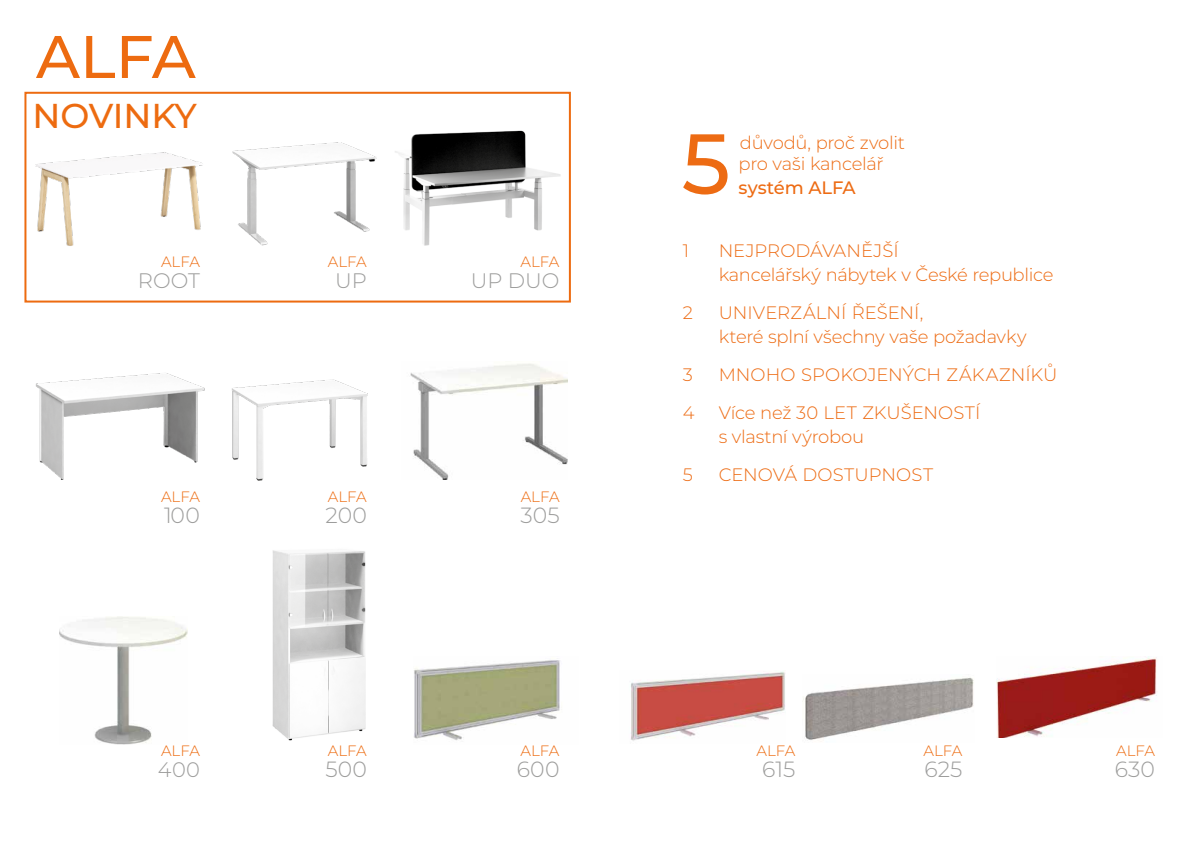
<style>
.page{position:relative;width:1191px;height:842px;background:#fff}
.page>*{position:absolute;margin:0;border:0;box-sizing:border-box;transform-origin:0 0}
.t1{font:500 85px "Montserrat";color:#ed6b13}
.t2{font:500 60px "Montserrat";color:#ed6b10}
.t3{font:500 34.5px "Montserrat";letter-spacing:-.01em;color:#ed6b10}
.t4{font:300 22px "Montserrat";color:#9d9d9c}
.t5{font:300 21px "Montserrat";color:#9d9d9c}
.t6{font:300 18px/24px "Montserrat";letter-spacing:-.01em;color:#ed6b13}
.t7{font:500 18px "Montserrat";letter-spacing:-.01em;color:#ed6b13}
.t8{font:300 15px "Montserrat";color:#ed6b10}
</style>
<div class="page">
<img style="left:273px;top:550px;width:92px;height:190px">
<img style="left:414px;top:660px;width:146px;height:81px">
<img style="left:630px;top:671px;width:155px;height:70px">
<img style="left:802px;top:677px;width:172px;height:63px">
<img style="left:36px;top:373px;width:169px;height:107px">
<img style="left:232px;top:379px;width:136px;height:101px">
<img style="left:410px;top:363px;width:157px;height:117px">
<img style="left:232px;top:142px;width:145px;height:104px">
<img style="left:395px;top:130px;width:166px;height:116px">
<img style="left:35px;top:152px;width:168px;height:94px">
<img style="left:60px;top:617px;width:128px;height:127px">
<img style="left:996px;top:657px;width:161px;height:80px">
<div style="left:24px;top:92px;width:547px;height:211px;border:2px solid #ed6b10"></div>
<h2 class="t2" style="left:36px;top:15px;width:161px">ALFA</h2>
<h3 class="t3" style="left:32px;top:91px;width:166px">NOVINKY</h3>
<h1 class="t1" style="left:681px;top:104px;width:50px">5</h1>
<p class="t6" style="left:738px;top:131px;width:168px;line-height:21.6px">důvodů, proč zvolit pro vaši kancelář</p>
<p class="t7" style="left:738px;top:175px;width:119px">systém ALFA</p>
<p class="t8" style="left:161px;top:251px;width:40px">ALFA</p>
<p class="t5" style="left:138px;top:266px;width:63px">ROOT</p>
<p class="t8" style="left:328px;top:251px;width:40px">ALFA</p>
<p class="t5" style="left:335px;top:266px;width:33px">UP</p>
<p class="t8" style="left:520px;top:251px;width:40px">ALFA</p>
<p class="t5" style="left:471px;top:266px;width:90px">UP DUO</p>
<p class="t6" style="left:682px;top:238px;width:8px">1</p>
<p class="t6" style="left:718px;top:238px;width:336px">NEJPRODÁVANĚJŠÍ<br>kancelářský nábytek v České republice</p>
<p class="t6" style="left:682px;top:300px;width:12px">2</p>
<p class="t6" style="left:718px;top:300px;width:309px">UNIVERZÁLNÍ ŘEŠENÍ,<br>které splní všechny vaše požadavky</p>
<p class="t6" style="left:682px;top:362px;width:12px">3</p>
<p class="t6" style="left:718px;top:362px;width:340px">MNOHO SPOKOJENÝCH ZÁKAZNÍKŮ</p>
<p class="t6" style="left:682px;top:400px;width:13px">4</p>
<p class="t6" style="left:718px;top:400px;width:263px">Více než 30 LET ZKUŠENOSTÍ s vlastní výrobou</p>
<p class="t6" style="left:682px;top:462px;width:12px">5</p>
<p class="t6" style="left:718px;top:462px;width:216px">CENOVÁ DOSTUPNOST</p>
<p class="t8" style="left:161px;top:486px;width:40px">ALFA</p>
<p class="t4" style="left:164px;top:500px;width:37px">100</p>
<p class="t8" style="left:328px;top:486px;width:40px">ALFA</p>
<p class="t4" style="left:325px;top:500px;width:43px">200</p>
<p class="t8" style="left:521px;top:486px;width:40px">ALFA</p>
<p class="t4" style="left:520px;top:500px;width:41px">305</p>
<p class="t8" style="left:161px;top:741px;width:40px">ALFA</p>
<p class="t5" style="left:158px;top:756px;width:43px">400</p>
<p class="t8" style="left:328px;top:741px;width:40px">ALFA</p>
<p class="t4" style="left:325px;top:755px;width:43px">500</p>
<p class="t8" style="left:520px;top:741px;width:40px">ALFA</p>
<p class="t4" style="left:517px;top:755px;width:44px">600</p>
<p class="t8" style="left:756px;top:741px;width:40px">ALFA</p>
<p class="t4" style="left:762px;top:755px;width:35px">615</p>
<p class="t8" style="left:923px;top:741px;width:40px">ALFA</p>
<p class="t4" style="left:924px;top:755px;width:39px">625</p>
<p class="t8" style="left:1116px;top:741px;width:40px">ALFA</p>
<p class="t4" style="left:1115px;top:755px;width:41px">630</p>
</div>
